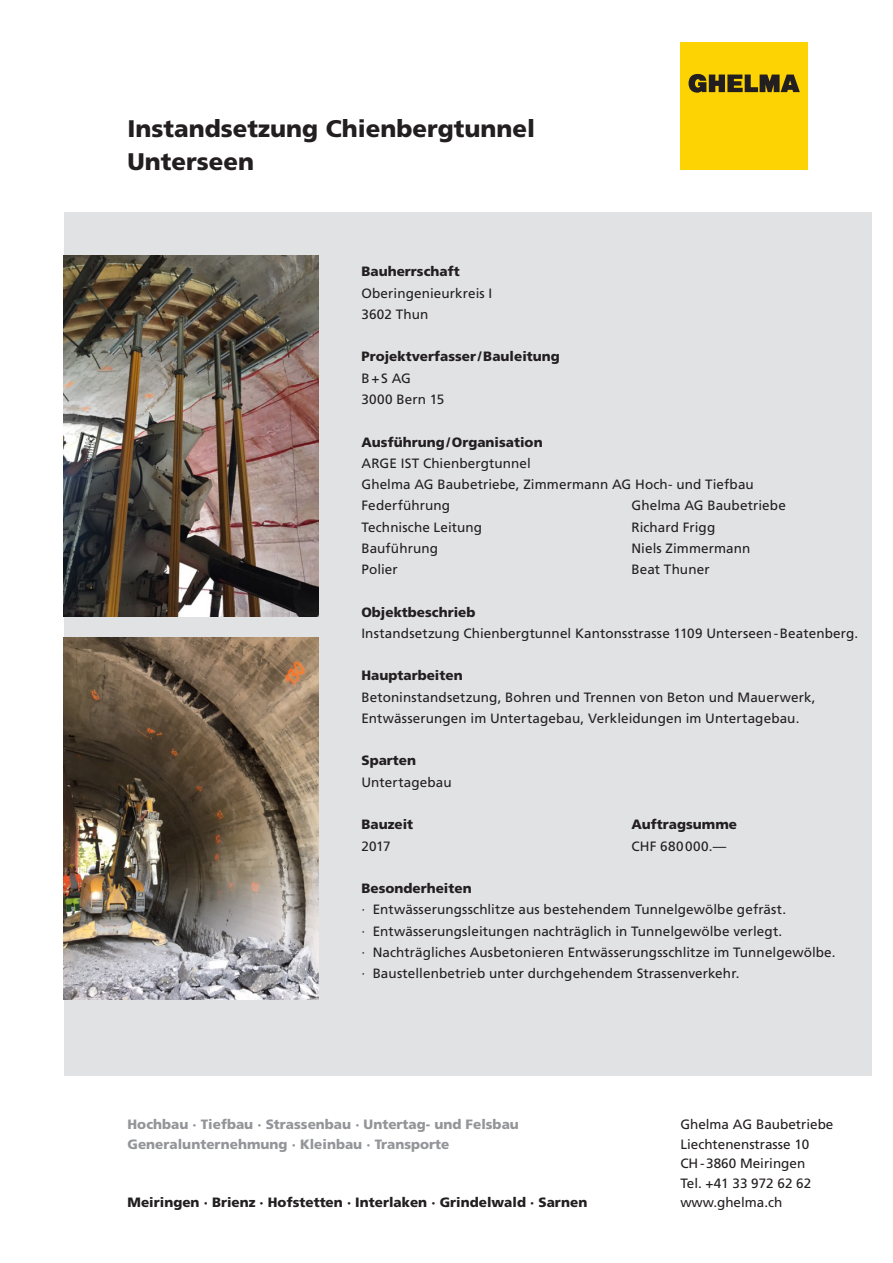
<style>
.page{position:relative;width:893px;height:1263px;background:#fff}
.page>*{position:absolute;margin:0;border:0;box-sizing:border-box;transform-origin:0 0}
.t1{font:900 24px "Frutiger LT Std";color:#231f20}
.Text{font:13.5px/21.3px "Frutiger LT Std";letter-spacing:.005em;color:#231f20}
.Text-2{font:900 13.5px "Frutiger LT Std";color:#231f20}
.t2{font:900 13.5px "Frutiger LT Std";color:#939598}
.Text-3{font:13.5px "Frutiger LT Std";letter-spacing:.03em;color:#231f20}
</style>
<div class="page">
<div style="left:64px;top:213px;width:808px;height:863px;background:#e1e2e4"></div>
<div style="left:680px;top:43px;width:128px;height:127px;background:#fed304"></div>
<svg style="left:688px;top:74px;width:112px;height:19px"></svg>
<img style="left:64px;top:255px;width:255px;height:362px">
<img style="left:64px;top:638px;width:255px;height:361px">
<p class="t1" style="left:128px;top:114px;width:409px">Instandsetzung Chienbergtunnel</p>
<p class="t1" style="left:128px;top:147px;width:128px">Unterseen</p>
<p class="Text-2" style="left:361px;top:263px;width:100px">Bauherrschaft</p>
<p class="Text" style="left:361px;top:282px;width:132px">Oberingenieurkreis I</p>
<p class="Text" style="left:361px;top:304px;width:68px">3602 Thun</p>
<p class="Text-2" style="left:361px;top:349px;width:200px">Projektverfasser /Bauleitung</p>
<p class="Text" style="left:361px;top:367px;width:51px">B+S AG</p>
<p class="Text" style="left:361px;top:389px;width:84px">3000 Bern 15</p>
<p class="Text-2" style="left:361px;top:434px;width:183px">Ausführung/Organisation</p>
<p class="Text" style="left:361px;top:452px;width:171px">ARGE IST Chienbergtunnel</p>
<p class="Text" style="left:361px;top:474px;width:394px">Ghelma AG Baubetriebe, Zimmermann AG Hoch- und Tiefbau</p>
<p class="Text" style="left:361px;top:495px;width:90px">Federführung</p>
<p class="Text" style="left:631px;top:495px;width:156px">Ghelma AG Baubetriebe</p>
<p class="Text" style="left:361px;top:516px;width:122px">Technische Leitung</p>
<p class="Text" style="left:631px;top:516px;width:85px">Richard Frigg</p>
<p class="Text" style="left:361px;top:537px;width:78px">Bauführung</p>
<p class="Text" style="left:631px;top:537px;width:121px">Niels Zimmermann</p>
<p class="Text" style="left:361px;top:559px;width:38px">Polier</p>
<p class="Text" style="left:631px;top:559px;width:80px">Beat Thuner</p>
<p class="Text-2" style="left:361px;top:604px;width:116px">Objektbeschrieb</p>
<p class="Text" style="left:361px;top:623px;width:498px">Instandsetzung Chienbergtunnel Kantonsstrasse 1109 Unterseen-Beatenberg.</p>
<p class="Text-2" style="left:361px;top:667px;width:103px">Hauptarbeiten</p>
<p class="Text" style="left:361px;top:686px;width:456px">Betoninstandsetzung, Bohren und Trennen von Beton und Mauerwerk,<br>Entwässerungen im Untertagebau, Verkleidungen im Untertagebau.</p>
<p class="Text-2" style="left:361px;top:752px;width:56px">Sparten</p>
<p class="Text" style="left:361px;top:771px;width:92px">Untertagebau</p>
<p class="Text-2" style="left:361px;top:816px;width:53px">Bauzeit</p>
<p class="Text-2" style="left:631px;top:816px;width:107px">Auftragsumme</p>
<p class="Text" style="left:361px;top:835px;width:31px">2017</p>
<p class="Text-3" style="left:631px;top:838px;width:96px">CHF 680000.—</p>
<p class="Text-2" style="left:361px;top:880px;width:112px">Besonderheiten</p>
<p class="Text" style="left:361px;top:899px;width:426px">· Entwässerungsschlitze aus bestehendem Tunnelgewölbe gefräst.</p>
<p class="Text" style="left:361px;top:920px;width:422px">· Entwässerungsleitungen nachträglich in Tunnelgewölbe verlegt.</p>
<p class="Text" style="left:361px;top:941px;width:476px">· Nachträgliches Ausbetonieren Entwässerungsschlitze im Tunnelgewölbe.</p>
<p class="Text" style="left:361px;top:963px;width:380px">· Baustellenbetrieb unter durchgehendem Strassenverkehr.</p>
<p class="t2" style="left:128px;top:1116px;width:393px">Hochbau · Tiefbau · Strassenbau · Untertag- und Felsbau</p>
<p class="t2" style="left:128px;top:1136px;width:323px">Generalunternehmung · Kleinbau · Transporte</p>
<p class="Text-2" style="left:128px;top:1194px;width:461px">Meiringen · Brienz · Hofstetten · Interlaken · Grindelwald · Sarnen</p>
<p class="Text" style="left:680px;top:1114px;width:155px">Ghelma AG Baubetriebe</p>
<p class="Text" style="left:680px;top:1133px;width:131px">Liechtenenstrasse 10</p>
<p class="Text" style="left:680px;top:1153px;width:126px">CH-3860 Meiringen</p>
<p class="Text" style="left:680px;top:1172px;width:132px">Tel. +41 33 972 62 62</p>
<p class="Text" style="left:680px;top:1192px;width:104px">www.ghelma.ch</p>
</div>
